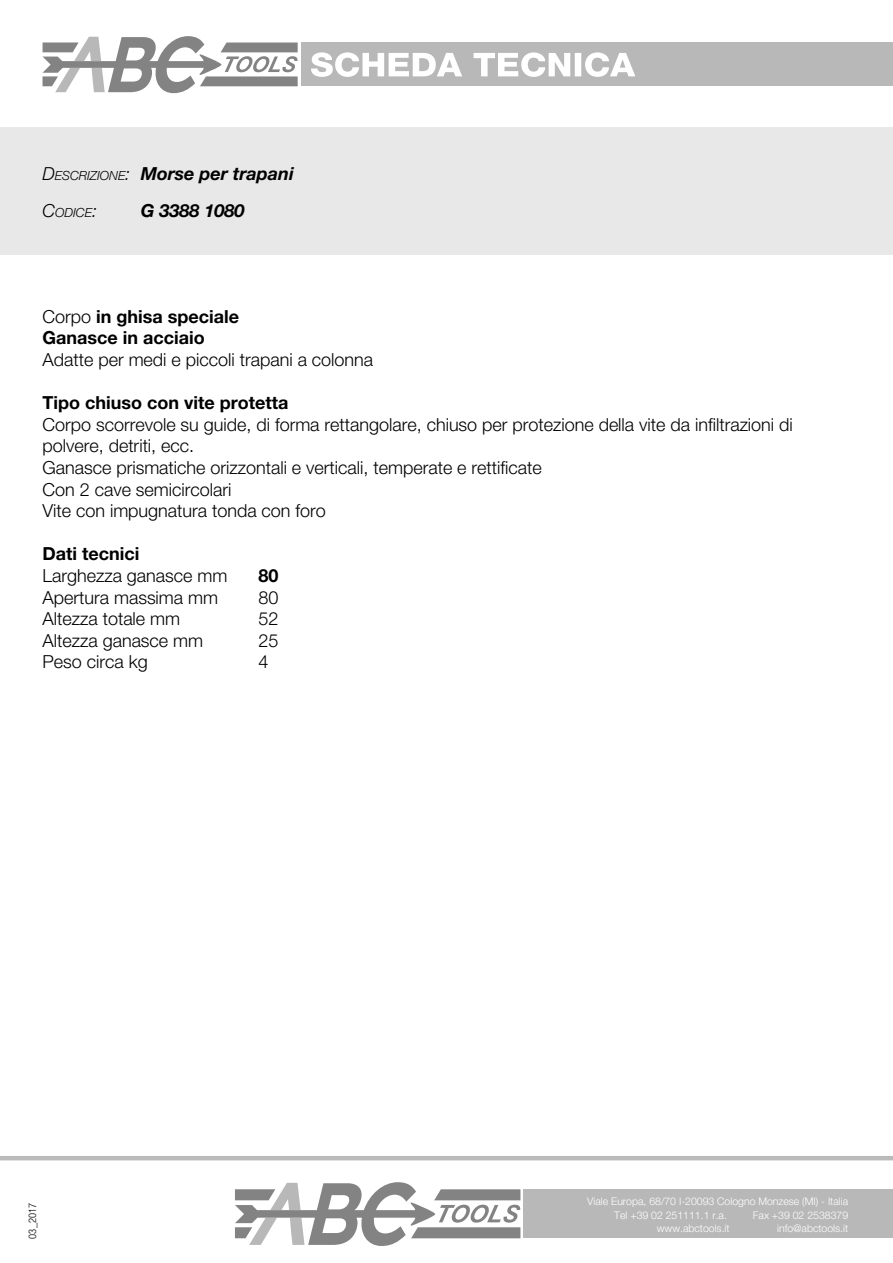
<style>
.page{position:relative;width:893px;height:1263px;background:#fff}
.page>*{position:absolute;margin:0;border:0;box-sizing:border-box;transform-origin:0 0}
.t1{font:300 18px "Helvetica Amos";color:#000}
.t2{font:700 18px "Helvetica Amos";color:#000}
.t3{font:italic 700 18px/37.5px "Helvetica Amos";color:#000}
.t4{font:italic 300 12.6px "Helvetica Amos";color:#000}
.t5{font:300 10.5px/13.5px "Helvetica Amos";color:#fff}
.t6{font:300 10.5px "Helvetica Amos Cond";color:#000}
.s1{font-weight:300}
.s2{font-weight:300;font-size:12.6px}
.s3{font-size:18px}
</style>
<div class="page">
<svg style="left:43px;top:36px;width:255px;height:57px"></svg>
<div style="left:301px;top:43px;width:592px;height:43px;background:#b8b8b8"></div>
<svg style="left:235px;top:1182px;width:285px;height:64px"></svg>
<div style="left:523px;top:1189px;width:370px;height:49px;background:#b8b8b8"></div>
<div style="left:0;top:128px;width:893px;height:127px;background:#e8e8e8"></div>
<hr style="left:0;top:1156px;width:893px;height:4px;background:#bbb">
<svg style="left:311px;top:52px;width:324px;height:25px"></svg>
<p class="t3" style="left:43px;top:155px;width:253px"><span class="s1">D</span><span class="s2">ESCRIZIONE</span><span class="s1">:</span> Morse per trapani</p>
<p class="t4" style="left:43px;top:206px;width:56px"><span class="s3">C</span>ODICE<span class="s3">:</span></p>
<p class="t3" style="left:141px;top:192px;width:105px">G 3388 1080</p>
<p class="t3" style="left:141px;top:155px;width:120px">X<br>X XXXX XXXX</p>
<p class="t2" style="left:43px;top:306px;width:198px"><span class="s1">Corpo</span> in ghisa speciale</p>
<p class="t2" style="left:43px;top:328px;width:164px">Ganasce in acciaio</p>
<p class="t1" style="left:43px;top:349px;width:332px">Adatte per medi e piccoli trapani a colonna</p>
<p class="t2" style="left:43px;top:392px;width:247px">Tipo chiuso con vite protetta</p>
<p class="t1" style="left:43px;top:414px;width:752px">Corpo scorrevole su guide, di forma rettangolare, chiuso per protezione della vite da infiltrazioni di</p>
<p class="t1" style="left:43px;top:436px;width:153px">polvere, detriti, ecc.</p>
<p class="t1" style="left:43px;top:457px;width:501px">Ganasce prismatiche orizzontali e verticali, temperate e rettificate</p>
<p class="t1" style="left:43px;top:479px;width:190px">Con 2 cave semicircolari</p>
<p class="t1" style="left:43px;top:500px;width:285px">Vite con impugnatura tonda con foro</p>
<p class="t2" style="left:43px;top:544px;width:98px">Dati tecnici</p>
<p class="t1" style="left:43px;top:565px;width:186px">Larghezza ganasce mm</p>
<p class="t2" style="left:259px;top:565px;width:22px">80</p>
<p class="t1" style="left:43px;top:587px;width:177px">Apertura massima mm</p>
<p class="t1" style="left:259px;top:587px;width:21px">80</p>
<p class="t1" style="left:43px;top:608px;width:139px">Altezza totale mm</p>
<p class="t1" style="left:259px;top:608px;width:21px">52</p>
<p class="t1" style="left:43px;top:630px;width:162px">Altezza ganasce mm</p>
<p class="t1" style="left:259px;top:630px;width:21px">25</p>
<p class="t1" style="left:43px;top:652px;width:107px">Peso circa kg</p>
<p class="t1" style="left:259px;top:652px;width:11px">4</p>
<p class="t6" style="left:26px;top:1238px;width:37px;rotate:-90deg">03_2017</p>
<p class="t5" style="left:614px;top:1195px;width:235px;text-indent:-27px">Viale Europa, 68/70 I-20093 Cologno Monzese (MI) - Italia<br>Tel +39 02 251111.1 r.a.</p>
<p class="t5" style="left:753px;top:1208px;width:97px">Fax +39 02 2538379</p>
<p class="t5" style="left:657px;top:1222px;width:74px">www.abctools.it</p>
<p class="t5" style="left:777px;top:1222px;width:73px">info@abctools.it</p>
</div>
